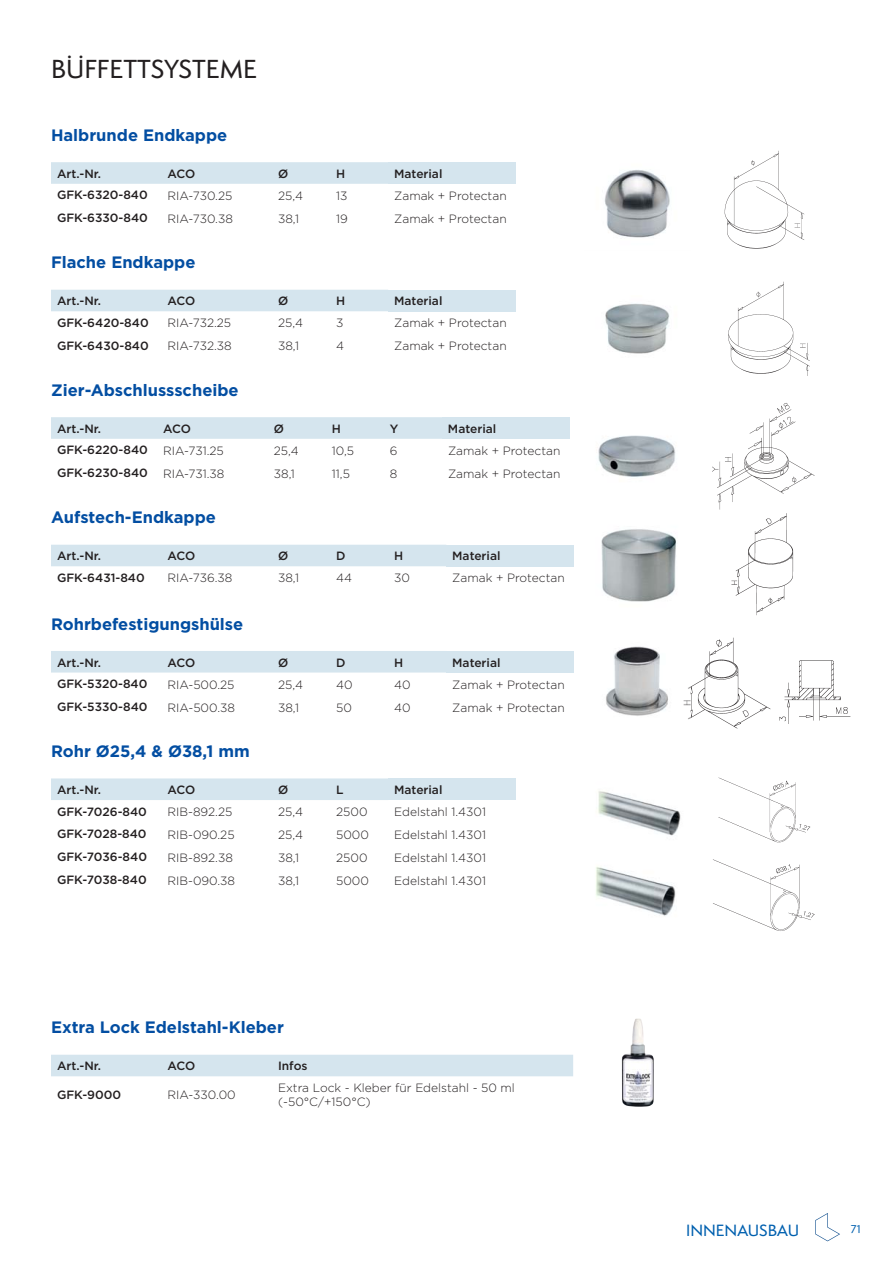
<style>
.page{position:relative;width:893px;height:1263px;background:#fff}
.page>*{position:absolute;margin:0;border:0;box-sizing:border-box;transform-origin:0 0}
.t1{font:500 24px "Semplicita Pro";color:#231f20}
.t2{font:700 16.5px "Gotham";color:#034ea2}
.t3{font:500 15px "Semplicita Pro";color:#0060af}
.t4{font:300 12px/14.4px "Gotham";color:#231f20}
.t5{font:500 12px "Gotham";color:#231f20}
.t6{font:500 10.5px "Semplicita Pro";color:#0060af}
</style>
<div class="page">
<svg style="left:815px;top:1213px;width:25px;height:28px"></svg>
<div style="left:51px;top:162px;width:337px;height:22px;background:#d5e5ee"></div>
<div style="left:388px;top:162px;width:128px;height:22px;background:#d5e5ee"></div>
<img style="left:724px;top:150px;width:81px;height:99px">
<img style="left:604px;top:170px;width:66px;height:68px">
<div style="left:51px;top:290px;width:337px;height:21px;background:#d5e5ee"></div>
<div style="left:388px;top:290px;width:128px;height:21px;background:#d5e5ee"></div>
<img style="left:728px;top:281px;width:82px;height:95px">
<img style="left:605px;top:303px;width:65px;height:51px">
<div style="left:51px;top:417px;width:391px;height:22px;background:#d5e5ee"></div>
<div style="left:442px;top:417px;width:127px;height:22px;background:#d5e5ee"></div>
<img style="left:712px;top:403px;width:103px;height:107px">
<img style="left:598px;top:435px;width:78px;height:42px">
<div style="left:51px;top:545px;width:395px;height:21px;background:#d5e5ee"></div>
<div style="left:446px;top:545px;width:128px;height:21px;background:#d5e5ee"></div>
<img style="left:727px;top:509px;width:76px;height:107px">
<img style="left:601px;top:529px;width:75px;height:73px">
<img style="left:622px;top:1018px;width:32px;height:89px">
<div style="left:51px;top:1055px;width:522px;height:21px;background:#d5e5ee"></div>
<div style="left:51px;top:651px;width:395px;height:22px;background:#d5e5ee"></div>
<div style="left:446px;top:651px;width:128px;height:22px;background:#d5e5ee"></div>
<img style="left:690px;top:637px;width:161px;height:92px">
<img style="left:606px;top:646px;width:62px;height:70px">
<img style="left:683px;top:687px;width:7px;height:33px">
<div style="left:51px;top:778px;width:337px;height:22px;background:#d5e5ee"></div>
<div style="left:388px;top:778px;width:128px;height:22px;background:#d5e5ee"></div>
<img style="left:596px;top:867px;width:80px;height:49px">
<img style="left:598px;top:791px;width:83px;height:45px">
<img style="left:718px;top:777px;width:93px;height:66px">
<img style="left:713px;top:859px;width:102px;height:72px">
<h1 class="t1" style="left:51px;top:56px;width:207px">BÜFFETTSYSTEME</h1>
<h2 class="t2" style="left:51px;top:129px;width:178px">Halbrunde Endkappe</h2>
<p class="t5" style="left:57px;top:169px;width:46px">Art.-Nr.</p>
<p class="t5" style="left:167px;top:169px;width:29px">ACO</p>
<p class="t5" style="left:278px;top:169px;width:12px">Ø</p>
<p class="t5" style="left:336px;top:169px;width:11px">H</p>
<p class="t5" style="left:394px;top:169px;width:50px">Material</p>
<p class="t5" style="left:57px;top:191px;width:92px">GFK-6320-840</p>
<p class="t4" style="left:168px;top:189px;width:66px">RIA-730.25</p>
<p class="t4" style="left:278px;top:189px;width:27px">25,4</p>
<p class="t4" style="left:336px;top:189px;width:13px">13</p>
<p class="t4" style="left:394px;top:189px;width:114px">Zamak + Protectan</p>
<p class="t5" style="left:57px;top:213px;width:92px">GFK-6330-840</p>
<p class="t4" style="left:168px;top:212px;width:67px">RIA-730.38</p>
<p class="t4" style="left:278px;top:212px;width:23px">38,1</p>
<p class="t4" style="left:336px;top:212px;width:13px">19</p>
<p class="t4" style="left:394px;top:212px;width:114px">Zamak + Protectan</p>
<h2 class="t2" style="left:51px;top:257px;width:146px">Flache Endkappe</h2>
<p class="t5" style="left:57px;top:297px;width:46px">Art.-Nr.</p>
<p class="t5" style="left:167px;top:297px;width:29px">ACO</p>
<p class="t5" style="left:278px;top:297px;width:12px">Ø</p>
<p class="t5" style="left:336px;top:297px;width:11px">H</p>
<p class="t5" style="left:394px;top:297px;width:50px">Material</p>
<p class="t5" style="left:57px;top:318px;width:93px">GFK-6420-840</p>
<p class="t4" style="left:168px;top:317px;width:65px">RIA-732.25</p>
<p class="t4" style="left:278px;top:317px;width:27px">25,4</p>
<p class="t4" style="left:336px;top:317px;width:9px">3</p>
<p class="t4" style="left:394px;top:317px;width:114px">Zamak + Protectan</p>
<p class="t5" style="left:57px;top:341px;width:93px">GFK-6430-840</p>
<p class="t4" style="left:168px;top:340px;width:66px">RIA-732.38</p>
<p class="t4" style="left:278px;top:340px;width:23px">38,1</p>
<p class="t4" style="left:336px;top:340px;width:9px">4</p>
<p class="t4" style="left:394px;top:340px;width:114px">Zamak + Protectan</p>
<h2 class="t2" style="left:51px;top:384px;width:189px">Zier-Abschlussscheibe</h2>
<p class="t5" style="left:57px;top:424px;width:46px">Art.-Nr.</p>
<p class="t5" style="left:163px;top:424px;width:29px">ACO</p>
<p class="t5" style="left:274px;top:424px;width:12px">Ø</p>
<p class="t5" style="left:332px;top:424px;width:11px">H</p>
<p class="t5" style="left:390px;top:424px;width:10px">Y</p>
<p class="t5" style="left:448px;top:424px;width:50px">Material</p>
<p class="t5" style="left:57px;top:446px;width:92px">GFK-6220-840</p>
<p class="t4" style="left:163px;top:444px;width:62px">RIA-731.25</p>
<p class="t4" style="left:274px;top:444px;width:27px">25,4</p>
<p class="t4" style="left:332px;top:444px;width:24px">10,5</p>
<p class="t4" style="left:390px;top:444px;width:9px">6</p>
<p class="t4" style="left:448px;top:444px;width:114px">Zamak + Protectan</p>
<p class="t5" style="left:57px;top:468px;width:92px">GFK-6230-840</p>
<p class="t4" style="left:163px;top:467px;width:63px">RIA-731.38</p>
<p class="t4" style="left:274px;top:467px;width:23px">38,1</p>
<p class="t4" style="left:332px;top:467px;width:20px">11,5</p>
<p class="t4" style="left:390px;top:467px;width:9px">8</p>
<p class="t4" style="left:448px;top:467px;width:114px">Zamak + Protectan</p>
<h2 class="t2" style="left:51px;top:512px;width:166px">Aufstech-Endkappe</h2>
<p class="t5" style="left:57px;top:552px;width:46px">Art.-Nr.</p>
<p class="t5" style="left:167px;top:552px;width:29px">ACO</p>
<p class="t5" style="left:278px;top:552px;width:12px">Ø</p>
<p class="t5" style="left:336px;top:552px;width:11px">D</p>
<p class="t5" style="left:394px;top:552px;width:11px">H</p>
<p class="t5" style="left:452px;top:552px;width:50px">Material</p>
<p class="t5" style="left:57px;top:573px;width:89px">GFK-6431-840</p>
<p class="t4" style="left:168px;top:572px;width:66px">RIA-736.38</p>
<p class="t4" style="left:278px;top:572px;width:23px">38,1</p>
<p class="t4" style="left:336px;top:572px;width:17px">44</p>
<p class="t4" style="left:394px;top:572px;width:17px">30</p>
<p class="t4" style="left:452px;top:572px;width:114px">Zamak + Protectan</p>
<h2 class="t2" style="left:51px;top:618px;width:194px">Rohrbefestigungshülse</h2>
<p class="t5" style="left:57px;top:658px;width:46px">Art.-Nr.</p>
<p class="t5" style="left:167px;top:658px;width:29px">ACO</p>
<p class="t5" style="left:278px;top:658px;width:12px">Ø</p>
<p class="t5" style="left:336px;top:658px;width:11px">D</p>
<p class="t5" style="left:394px;top:658px;width:11px">H</p>
<p class="t5" style="left:452px;top:658px;width:50px">Material</p>
<p class="t5" style="left:57px;top:679px;width:92px">GFK-5320-840</p>
<p class="t4" style="left:168px;top:678px;width:68px">RIA-500.25</p>
<p class="t4" style="left:278px;top:678px;width:27px">25,4</p>
<p class="t4" style="left:336px;top:678px;width:18px">40</p>
<p class="t4" style="left:394px;top:678px;width:18px">40</p>
<p class="t4" style="left:452px;top:678px;width:114px">Zamak + Protectan</p>
<p class="t5" style="left:57px;top:702px;width:92px">GFK-5330-840</p>
<p class="t4" style="left:168px;top:701px;width:69px">RIA-500.38</p>
<p class="t4" style="left:278px;top:701px;width:23px">38,1</p>
<p class="t4" style="left:336px;top:701px;width:17px">50</p>
<p class="t4" style="left:394px;top:701px;width:18px">40</p>
<p class="t4" style="left:452px;top:701px;width:114px">Zamak + Protectan</p>
<h2 class="t2" style="left:51px;top:746px;width:200px">Rohr Ø25,4 &amp; Ø38,1 mm</h2>
<p class="t5" style="left:57px;top:785px;width:46px">Art.-Nr.</p>
<p class="t5" style="left:167px;top:785px;width:29px">ACO</p>
<p class="t5" style="left:278px;top:785px;width:12px">Ø</p>
<p class="t5" style="left:336px;top:785px;width:9px">L</p>
<p class="t5" style="left:394px;top:785px;width:50px">Material</p>
<p class="t5" style="left:57px;top:807px;width:91px">GFK-7026-840</p>
<p class="t4" style="left:168px;top:806px;width:66px">RIB-892.25</p>
<p class="t4" style="left:278px;top:806px;width:27px">25,4</p>
<p class="t4" style="left:336px;top:806px;width:33px">2500</p>
<p class="t4" style="left:394px;top:806px;width:93px">Edelstahl 1.4301</p>
<p class="t5" style="left:57px;top:830px;width:91px">GFK-7028-840</p>
<p class="t4" style="left:168px;top:828px;width:69px">RIB-090.25</p>
<p class="t4" style="left:278px;top:828px;width:27px">25,4</p>
<p class="t4" style="left:336px;top:828px;width:34px">5000</p>
<p class="t4" style="left:394px;top:828px;width:93px">Edelstahl 1.4301</p>
<p class="t5" style="left:57px;top:853px;width:92px">GFK-7036-840</p>
<p class="t4" style="left:168px;top:851px;width:67px">RIB-892.38</p>
<p class="t4" style="left:278px;top:851px;width:23px">38,1</p>
<p class="t4" style="left:336px;top:851px;width:33px">2500</p>
<p class="t4" style="left:394px;top:851px;width:93px">Edelstahl 1.4301</p>
<p class="t5" style="left:57px;top:875px;width:91px">GFK-7038-840</p>
<p class="t4" style="left:168px;top:874px;width:69px">RIB-090.38</p>
<p class="t4" style="left:278px;top:874px;width:23px">38,1</p>
<p class="t4" style="left:336px;top:874px;width:34px">5000</p>
<p class="t4" style="left:394px;top:874px;width:93px">Edelstahl 1.4301</p>
<h2 class="t2" style="left:51px;top:1022px;width:234px">Extra Lock Edelstahl-Kleber</h2>
<p class="t5" style="left:57px;top:1062px;width:46px">Art.-Nr.</p>
<p class="t5" style="left:168px;top:1062px;width:29px">ACO</p>
<p class="t5" style="left:278px;top:1062px;width:31px">Infos</p>
<p class="t5" style="left:57px;top:1090px;width:66px">GFK-9000</p>
<p class="t4" style="left:168px;top:1089px;width:70px">RIA-330.00</p>
<p class="t4" style="left:278px;top:1081px;width:238px">Extra Lock - Kleber für Edelstahl - 50 ml (-50°C/+150°C)</p>
<p class="t3" style="left:686px;top:1222px;width:115px">INNENAUSBAU</p>
<p class="t6" style="left:851px;top:1223px;width:11px">71</p>
</div>
